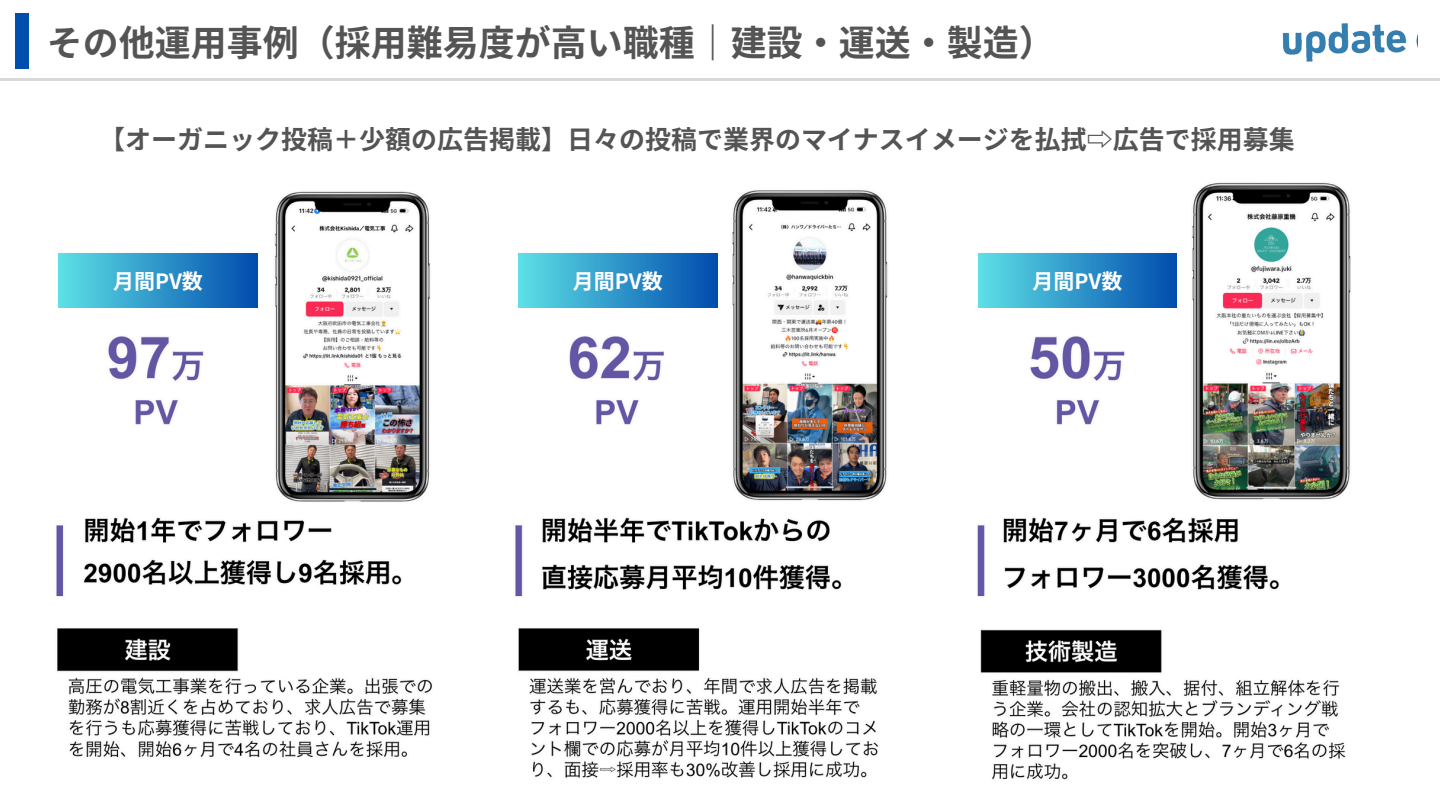
<style>
.page{position:relative;width:1440px;height:810px;background:#fff}
.page>*{position:absolute;margin:0;border:0;box-sizing:border-box;transform-origin:0 0}
.t1{font:700 36px "Noto Sans JP";color:#545454}
.t2{font:700 26px "Noto Sans JP";color:#545454}
.t3{font:700 21px "Gen Shin Gothic";color:#fff}
</style>
<div class="page">
<div style="left:15px;top:13px;width:13px;height:56px;background:#004eae"></div>
<hr style="left:0;top:78px;width:1440px;height:3px;background:#d9d9d9">
<img style="left:1282px;top:23px;width:135px;height:39px">
<img style="left:56px;top:182px;width:1295px;height:598px">
<div style="left:59px;top:253px;width:198px;height:54px;background:linear-gradient(to right,#5de0e6,#024dae)"></div>
<div style="left:518px;top:253px;width:199px;height:54px;background:linear-gradient(to right,#5de1e6,#014cae)"></div>
<div style="left:978px;top:253px;width:199px;height:54px;background:linear-gradient(to right,#5de0e6,#014cae)"></div>
<p class="t1" style="left:47px;top:14px;width:1010px">その他運用事例（採用難易度が高い職種｜建設・運送・製造）</p>
<h1 class="t2" style="left:99px;top:119px;width:1197px">【オーガニック投稿＋少額の広告掲載】日々の投稿で業界のマイナスイメージを払拭⇨広告で採用募集</h1>
<p class="t3" style="left:113px;top:266px;width:91px">月間PV数</p>
<h2 class="t3" style="left:573px;top:266px;width:91px">月間PV数</h2>
<p class="t3" style="left:1033px;top:266px;width:91px">月間PV数</p>
</div>
